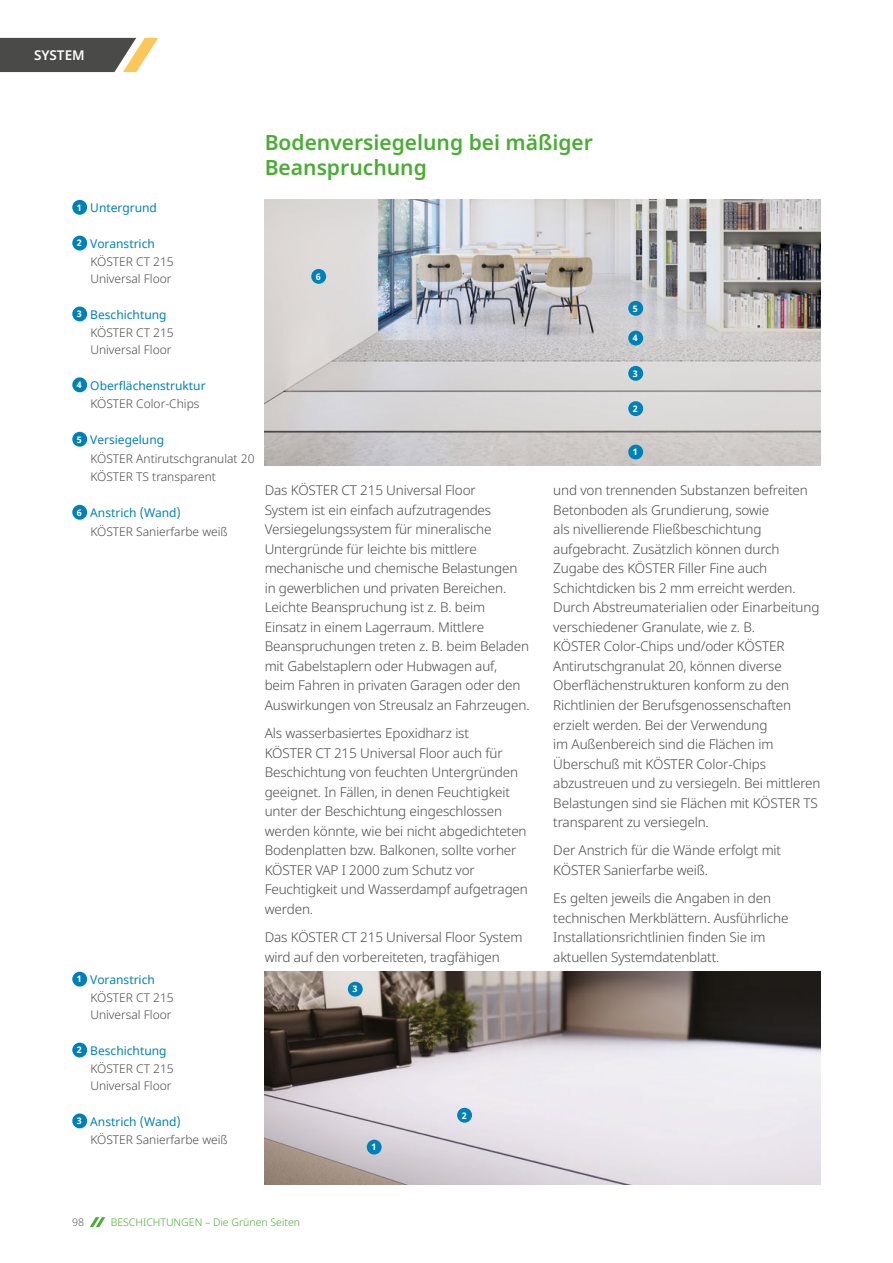
<style>
.page{position:relative;width:893px;height:1263px;background:#fff}
.page>*{position:absolute;margin:0;border:0;box-sizing:border-box;transform-origin:0 0}
.t1{font:600 21px/25.2px "Noto Sans";color:#49ad33}
.t2{font:300 13.5px/19.5px "Noto Sans";letter-spacing:-.01em;color:#4a4a49}
.t3{font:600 13.5px "Noto Sans";color:#fff}
.t4{font:300 12px/18.6px "Noto Sans";color:#4a4a49}
.t5{font:12px/18.6px "Noto Sans";color:#0081b6}
.t6{font:300 10.5px "Noto Sans";color:#49ad33}
.t7{font:300 10.5px "Noto Sans";color:#575756}
.t8{font:700 9px "Noto Sans";color:#fff}
.s1{font-weight:700;font-size:9px;color:#fff}
.s2{font-weight:300;color:#4a4a49}
.s3{font-weight:400;color:#0081b6}
</style>
<div class="page">
<svg style="left:0;top:38px;width:158px;height:34px;background:#6f6a60"></svg>
<svg style="left:90px;top:1217px;width:15px;height:10px"></svg>
<img style="left:265px;top:972px;width:556px;height:213px">
<div style="left:367px;top:1140px;width:15px;height:14px;background:#0081b6;border-radius:50%"></div>
<div style="left:457px;top:1108px;width:15px;height:15px;background:#0081b6;border-radius:50%"></div>
<div style="left:348px;top:982px;width:15px;height:14px;background:#0081b6;border-radius:50%"></div>
<div style="left:72px;top:200px;width:15px;height:15px;background:#0081b6;border-radius:50%"></div>
<div style="left:72px;top:236px;width:15px;height:14px;background:#0081b6;border-radius:50%"></div>
<div style="left:72px;top:306px;width:15px;height:15px;background:#0081b6;border-radius:50%"></div>
<div style="left:72px;top:377px;width:15px;height:15px;background:#0081b6;border-radius:50%"></div>
<div style="left:72px;top:432px;width:15px;height:15px;background:#0081b6;border-radius:50%"></div>
<div style="left:72px;top:505px;width:15px;height:15px;background:#0081b6;border-radius:50%"></div>
<img style="left:265px;top:200px;width:556px;height:265px">
<div style="left:628px;top:445px;width:15px;height:14px;background:#0081b6;border-radius:50%"></div>
<div style="left:628px;top:401px;width:15px;height:15px;background:#0081b6;border-radius:50%"></div>
<div style="left:628px;top:366px;width:15px;height:15px;background:#0081b6;border-radius:50%"></div>
<div style="left:628px;top:331px;width:15px;height:14px;background:#0081b6;border-radius:50%"></div>
<div style="left:628px;top:301px;width:15px;height:15px;background:#0081b6;border-radius:50%"></div>
<div style="left:311px;top:269px;width:15px;height:15px;background:#0081b6;border-radius:50%"></div>
<div style="left:72px;top:972px;width:15px;height:14px;background:#0081b6;border-radius:50%"></div>
<div style="left:72px;top:1042px;width:15px;height:15px;background:#0081b6;border-radius:50%"></div>
<div style="left:72px;top:1113px;width:15px;height:15px;background:#0081b6;border-radius:50%"></div>
<p class="t3" style="left:34px;top:46px;width:52px">SYSTEM</p>
<p class="t5" style="left:77px;top:199px;width:82px"><span class="s1">1</span> Untergrund</p>
<p class="t5" style="left:90px;top:234px;width:85px;text-indent:-13px"><span class="s1">2</span> Voranstrich<br><span class="s2">KÖSTER CT 215</span></p>
<p class="t4" style="left:90px;top:269px;width:83px">Universal Floor</p>
<p class="t5" style="left:90px;top:305px;width:85px;text-indent:-13px"><span class="s1">3</span> Beschichtung<br><span class="s2">KÖSTER CT 215</span></p>
<p class="t4" style="left:90px;top:340px;width:83px">Universal Floor</p>
<p class="t5" style="left:90px;top:376px;width:117px;text-indent:-13px"><span class="s1">4</span> Oberflächenstruktur<br><span class="s2">KÖSTER Color-Chips</span></p>
<p class="t4" style="left:90px;top:430px;width:166px;text-indent:-13px"><span class="s1">5</span> <span class="s3">Versiegelung<br></span>KÖSTER Antirutschgranulat 20<br>KÖSTER TS transparent</p>
<p class="t4" style="left:90px;top:504px;width:139px;text-indent:-13px"><span class="s1">6</span> <span class="s3">Anstrich (Wand)<br></span>KÖSTER Sanierfarbe weiß</p>
<p class="t5" style="left:90px;top:970px;width:85px;text-indent:-13px"><span class="s1">1</span> Voranstrich<br><span class="s2">KÖSTER CT 215</span></p>
<p class="t4" style="left:90px;top:1005px;width:83px">Universal Floor</p>
<p class="t5" style="left:90px;top:1041px;width:85px;text-indent:-13px"><span class="s1">2</span> Beschichtung<br><span class="s2">KÖSTER CT 215</span></p>
<p class="t4" style="left:90px;top:1076px;width:83px">Universal Floor</p>
<p class="t4" style="left:90px;top:1112px;width:139px;text-indent:-13px"><span class="s1">3</span> <span class="s3">Anstrich (Wand)<br></span>KÖSTER Sanierfarbe weiß</p>
<h1 class="t1" style="left:265px;top:130px;width:330px">Bodenversiegelung bei mäßiger<br>Beanspruchung</h1>
<p class="t8" style="left:316px;top:270px;width:6px">6</p>
<p class="t2" style="left:265px;top:481px;width:267px">Das KÖSTER CT 215 Universal Floor<br>System ist ein einfach aufzutragendes Versiegelungssystem für mineralische Untergründe für leichte bis mittlere mechanische und chemische Belastungen in gewerblichen und privaten Bereichen.<br>Leichte Beanspruchung ist z. B. beim Einsatz in einem Lagerraum. Mittlere Beanspruchungen treten z. B. beim Beladen mit Gabelstaplern oder Hubwagen auf, beim Fahren in privaten Garagen oder den Auswirkungen von Streusalz an Fahrzeugen.</p>
<p class="t2" style="left:265px;top:724px;width:265px">Als wasserbasiertes Epoxidharz ist<br>KÖSTER CT 215 Universal Floor auch für Beschichtung von feuchten Untergründen geeignet. In Fällen, in denen Feuchtigkeit unter der Beschichtung eingeschlossen werden könnte, wie bei nicht abgedichteten Bodenplatten bzw. Balkonen, sollte vorher KÖSTER VAP I 2000 zum Schutz vor Feuchtigkeit und Wasserdampf aufgetragen werden.</p>
<p class="t2" style="left:265px;top:928px;width:259px">Das KÖSTER CT 215 Universal Floor System wird auf den vorbereiteten, tragfähigen</p>
<p class="t8" style="left:353px;top:983px;width:6px">3</p>
<p class="t8" style="left:633px;top:302px;width:6px">5</p>
<p class="t8" style="left:633px;top:332px;width:6px">4</p>
<p class="t8" style="left:633px;top:367px;width:6px">3</p>
<p class="t8" style="left:633px;top:402px;width:6px">2</p>
<p class="t8" style="left:633px;top:446px;width:6px">1</p>
<p class="t2" style="left:553px;top:481px;width:269px">und von trennenden Substanzen befreiten Betonboden als Grundierung, sowie<br>als nivellierende Fließbeschichtung aufgebracht. Zusätzlich können durch Zugabe des KÖSTER Filler Fine auch Schichtdicken bis 2 mm erreicht werden.<br>Durch Abstreumaterialien oder Einarbeitung verschiedener Granulate, wie z. B.<br>KÖSTER Color-Chips und/oder KÖSTER Antirutschgranulat 20, können diverse Oberflächenstrukturen konform zu den Richtlinien der Berufsgenossenschaften erzielt werden. Bei der Verwendung<br>im Außenbereich sind die Flächen im Überschuß mit KÖSTER Color-Chips abzustreuen und zu versiegeln. Bei mittleren Belastungen sind sie Flächen mit KÖSTER TS transparent zu versiegeln.</p>
<p class="t2" style="left:553px;top:841px;width:229px">Der Anstrich für die Wände erfolgt mit<br>KÖSTER Sanierfarbe weiß.</p>
<p class="t2" style="left:553px;top:889px;width:237px">Es gelten jeweils die Angaben in den technischen Merkblättern. Ausführliche Installationsrichtlinien finden Sie im aktuellen Systemdatenblatt.</p>
<p class="t8" style="left:371px;top:1141px;width:6px">1</p>
<p class="t8" style="left:462px;top:1109px;width:6px">2</p>
<p class="t7" style="left:72px;top:1215px;width:13px">98</p>
<p class="t6" style="left:111px;top:1215px;width:191px">BESCHICHTUNGEN – Die Grünen Seiten</p>
</div>
